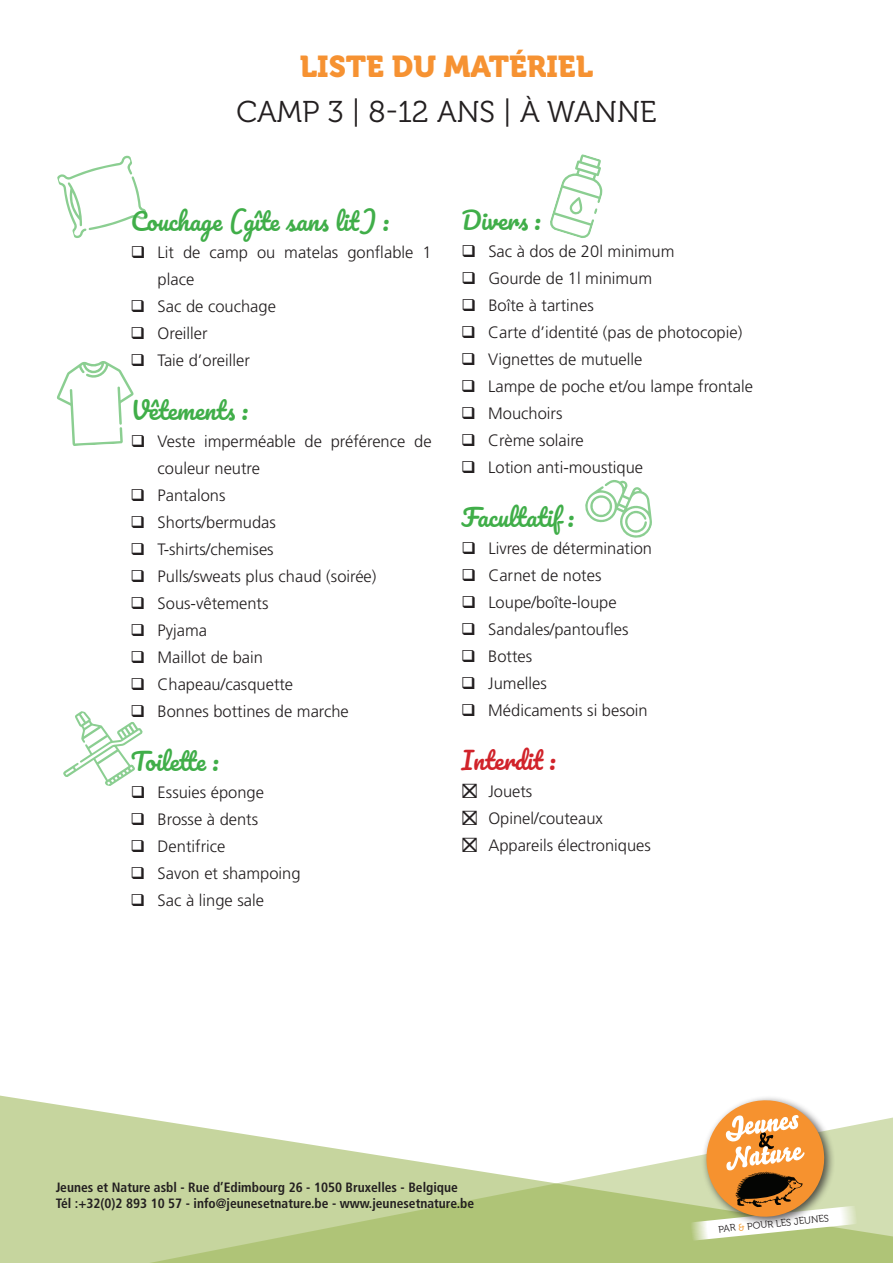
<style>
.page{position:relative;width:893px;height:1263px;background:#fff}
.page>*{position:absolute;margin:0;border:0;box-sizing:border-box;transform-origin:0 0}
.t1{font:30px "Museo 300";color:#231f20}
.t2{font:30px "Museo 900";color:#f69232}
.t3{font:24px "Pacifico";color:#40ae49}
.t4{font:24px "Pacifico";color:#d1232a}
.t5{font:300 16.5px/27px "Frutiger LT Std";color:#231f20}
.t6{font:700 condensed 13.5px/16.2px "Frutiger LT Std";color:#231f20}
.t7{font:9.75px "Museo 300";color:#231f20}
.s1{color:#f2921f}
</style>
<div class="page">
<svg style="left:57px;top:156px;width:91px;height:82px"></svg>
<svg style="left:585px;top:480px;width:67px;height:58px"></svg>
<svg style="left:550px;top:154px;width:53px;height:84px"></svg>
<svg style="left:63px;top:711px;width:80px;height:75px"></svg>
<svg style="left:57px;top:361px;width:77px;height:85px"></svg>
<div style="left:0;top:1095px;width:41px;height:168px;background:#c6d59e"></div>
<svg style="left:41px;top:1102px;width:852px;height:161px"></svg>
<svg style="left:689px;top:1097px;width:170px;height:145px"></svg>
<h1 class="t2" style="left:300px;top:49px;width:295px">LISTE DU MATÉRIEL</h1>
<h1 class="t1" style="left:236px;top:95px;width:422px">CAMP 3 | 8-12 ANS | À WANNE</h1>
<h2 class="t3" style="left:131px;top:209px;width:260px">Couchage (gîte sans lit) :</h2>
<p class="t5" style="left:158px;top:239px;width:275px;text-indent:-27px">❑ Lit de camp ou matelas gonflable 1 place</p>
<p class="t5" style="left:131px;top:293px;width:147px">❑ Sac de couchage</p>
<p class="t5" style="left:131px;top:320px;width:79px">❑ Oreiller</p>
<p class="t5" style="left:131px;top:347px;width:121px">❑ Taie d’oreiller</p>
<h2 class="t3" style="left:131px;top:398px;width:119px">Vêtements :</h2>
<p class="t5" style="left:158px;top:428px;width:275px;text-indent:-27px">❑ Veste imperméable de préférence de couleur neutre</p>
<p class="t5" style="left:131px;top:482px;width:96px">❑ Pantalons</p>
<p class="t5" style="left:131px;top:509px;width:147px">❑ Shorts/bermudas</p>
<p class="t5" style="left:131px;top:536px;width:145px">❑ T-shirts/chemises</p>
<p class="t5" style="left:131px;top:563px;width:247px">❑ Pulls/sweats plus chaud (soirée)</p>
<p class="t5" style="left:131px;top:590px;width:139px">❑ Sous-vêtements</p>
<p class="t5" style="left:131px;top:617px;width:78px">❑ Pyjama</p>
<p class="t5" style="left:131px;top:644px;width:134px">❑ Maillot de bain</p>
<p class="t5" style="left:131px;top:671px;width:164px">❑ Chapeau/casquette</p>
<p class="t5" style="left:131px;top:698px;width:220px">❑ Bonnes bottines de marche</p>
<h2 class="t3" style="left:131px;top:749px;width:89px">Toilette :</h2>
<p class="t5" style="left:131px;top:779px;width:135px">❑ Essuies éponge</p>
<p class="t5" style="left:131px;top:806px;width:129px">❑ Brosse à dents</p>
<p class="t5" style="left:131px;top:833px;width:96px">❑ Dentifrice</p>
<p class="t5" style="left:131px;top:860px;width:172px">❑ Savon et shampoing</p>
<p class="t5" style="left:131px;top:887px;width:135px">❑ Sac à linge sale</p>
<h2 class="t3" style="left:461px;top:208px;width:81px">Divers :</h2>
<p class="t5" style="left:461px;top:238px;width:215px">❑ Sac à dos de 20l minimum</p>
<p class="t5" style="left:461px;top:265px;width:192px">❑ Gourde de 1l minimum</p>
<p class="t5" style="left:461px;top:292px;width:134px">❑ Boîte à tartines</p>
<p class="t5" style="left:461px;top:319px;width:282px">❑ Carte d’identité (pas de photocopie)</p>
<p class="t5" style="left:461px;top:346px;width:183px">❑ Vignettes de mutuelle</p>
<p class="t5" style="left:461px;top:373px;width:293px">❑ Lampe de poche et/ou lampe frontale</p>
<p class="t5" style="left:461px;top:400px;width:103px">❑ Mouchoirs</p>
<p class="t5" style="left:461px;top:427px;width:124px">❑ Crème solaire</p>
<p class="t5" style="left:461px;top:454px;width:183px">❑ Lotion anti-moustique</p>
<h2 class="t3" style="left:461px;top:505px;width:114px">Facultatif :</h2>
<p class="t5" style="left:461px;top:535px;width:192px">❑ Livres de détermination</p>
<p class="t5" style="left:461px;top:562px;width:142px">❑ Carnet de notes</p>
<p class="t5" style="left:461px;top:589px;width:157px">❑ Loupe/boîte-loupe</p>
<p class="t5" style="left:461px;top:616px;width:169px">❑ Sandales/pantoufles</p>
<p class="t5" style="left:461px;top:643px;width:72px">❑ Bottes</p>
<p class="t5" style="left:461px;top:670px;width:87px">❑ Jumelles</p>
<p class="t5" style="left:461px;top:697px;width:188px">❑ Médicaments si besoin</p>
<h2 class="t4" style="left:461px;top:748px;width:96px">Interdit :</h2>
<p class="t5" style="left:461px;top:778px;width:191px">⛝ Jouets<br>⛝ Opinel/couteaux<br>⛝ Appareils électroniques</p>
<p class="t6" style="left:56px;top:1179px;width:420px">Jeunes et Nature asbl - Rue d’Edimbourg 26 - 1050 Bruxelles - Belgique<br>Tél :+32(0)2 893 10 57 - info@jeunesetnature.be - www.jeunesetnature.be</p>
<p class="t7" style="left:718px;top:1224px;width:112px;rotate:-6deg">PAR <span class="s1">&amp;</span> POUR LES JEUNES</p>
</div>
